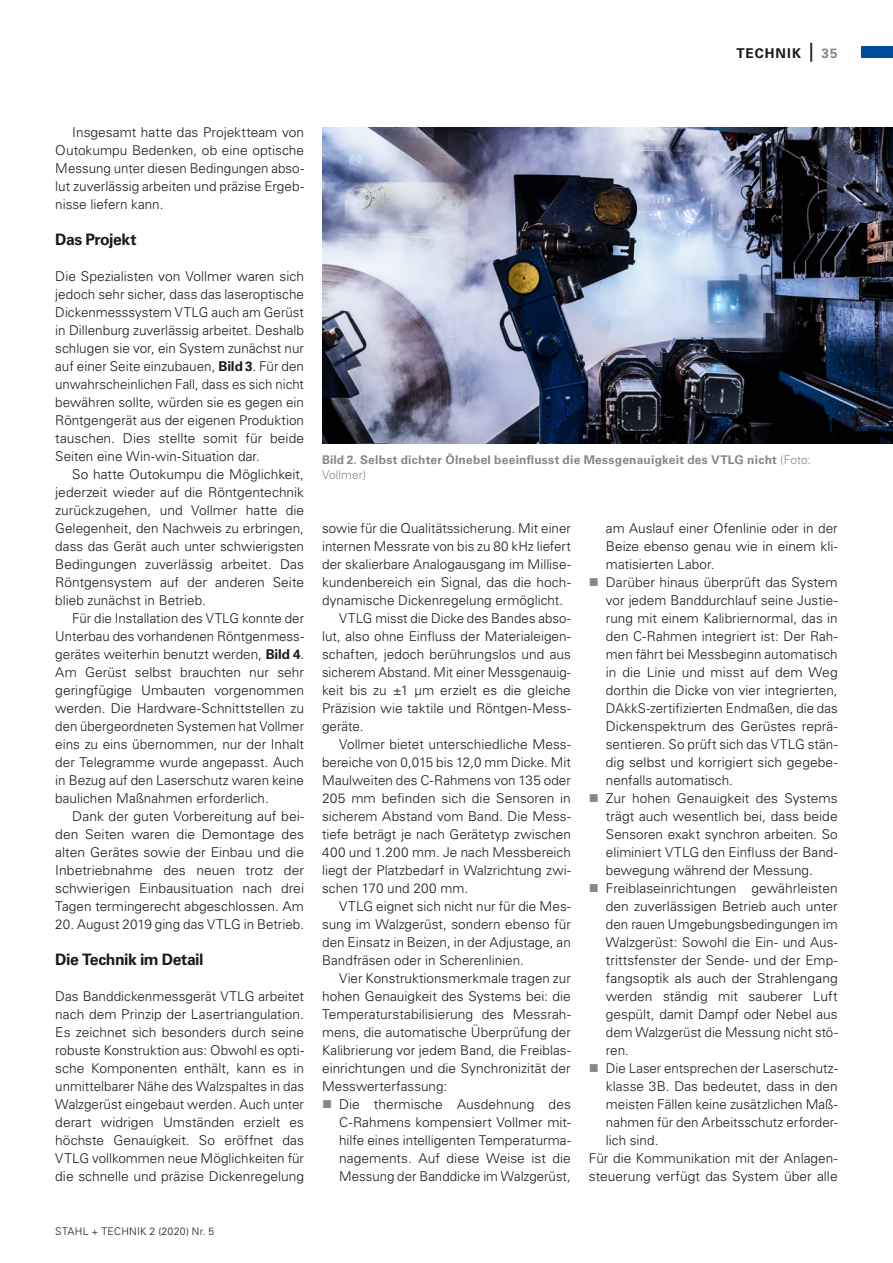
<style>
.page{position:relative;width:893px;height:1263px;background:#fff}
.page>*{position:absolute;margin:0;border:0;box-sizing:border-box;transform-origin:0 0}
.Zwischenzeile{font:700 15.75px "Univers LT Std";letter-spacing:-.03em;color:#1a1a18}
.Fließtext{font:300 13.5px/18px "Univers LT Std";color:#1a1a18;text-align:justify}
.Fließtext_mit_Einzug{font:300 13.5px/18px "Univers LT Std";color:#1a1a18;text-align:justify}
.t1{font:700 13.5px "Univers LT Std";letter-spacing:.08em;color:#1a1a18}
.Bildunterschrift{font:700 12px/15px "Univers LT Std";letter-spacing:.02em;color:#878786}
.t2{font:300 10.5px "Univers LT Std";letter-spacing:.025em;color:#1a1a18}
.s1{font-size:18.9px}
.s2{color:#878786}
.s3{font-weight:700}
.s4{font-weight:300}
</style>
<div class="page">
<div style="left:861px;top:47px;width:32px;height:11px;background:#004e9e"></div>
<img style="left:322px;top:127px;width:571px;height:316px">
<p class="t1" style="left:736px;top:45px;width:103px">TECHNIK <span class="s1">|</span> <span class="s2">35</span></p>
<p class="Fließtext_mit_Einzug" style="left:55px;top:124px;width:250px;text-indent:17px">Insgesamt hatte das Projektteam von Outokumpu Bedenken, ob eine optische Messung unter diesen Bedingungen abso&shy;lut zuverlässig arbeiten und präzise Ergeb&shy;nisse liefern kann.</p>
<p class="Zwischenzeile" style="left:55px;top:231px;width:83px">Das Projekt</p>
<p class="Fließtext" style="left:55px;top:268px;width:250px">Die Spezialisten von Vollmer waren sich jedoch sehr sicher, dass das laseroptische Dickenmesssystem VTLG auch am Gerüst in Dillenburg zuverlässig arbeitet. Deshalb schlugen sie vor, ein System zunächst nur auf einer Seite einzubauen, <span class="s3">Bild 3</span>. Für den unwahrscheinlichen Fall, dass es sich nicht bewähren sollte, würden sie es gegen ein Röntgengerät aus der eigenen Produktion tauschen. Dies stellte somit für beide Seiten eine Win-win-Situation dar.</p>
<p class="Fließtext_mit_Einzug" style="left:55px;top:466px;width:250px;text-indent:17px">So hatte Outokumpu die Möglichkeit, jederzeit wieder auf die Röntgentechnik zurückzugehen, und Vollmer hatte die Gelegenheit, den Nachweis zu erbringen, dass das Gerät auch unter schwierigsten Bedingungen zuverlässig arbeitet. Das Röntgensystem auf der anderen Seite blieb zunächst in Betrieb.</p>
<p class="Fließtext_mit_Einzug" style="left:55px;top:610px;width:250px;text-indent:17px">Für die Installation des VTLG konnte der Unterbau des vorhandenen Röntgenmess&shy;gerätes weiterhin benutzt werden, <span class="s3">Bild 4</span>.<br>Am Gerüst selbst brauchten nur sehr geringfügige Umbauten vorgenommen werden. Die Hardware-Schnittstellen zu den übergeordneten Systemen hat Vollmer eins zu eins übernommen, nur der Inhalt der Telegramme wurde angepasst. Auch in Bezug auf den Laserschutz waren keine baulichen Maßnahmen erforderlich.</p>
<p class="Fließtext_mit_Einzug" style="left:55px;top:808px;width:250px;text-indent:17px">Dank der guten Vorbereitung auf bei&shy;den Seiten waren die Demontage des alten Gerätes sowie der Einbau und die Inbetriebnahme des neuen trotz der schwierigen Einbausituation nach drei Tagen termingerecht abgeschlossen. Am</p>
<p class="Fließtext_mit_Einzug" style="left:55px;top:916px;width:250px">20. August 2019 ging das VTLG in Betrieb.</p>
<p class="Zwischenzeile" style="left:55px;top:951px;width:150px">Die Technik im Detail</p>
<p class="Fließtext" style="left:55px;top:988px;width:250px">Das Banddickenmessgerät VTLG arbeitet nach dem Prinzip der Lasertriangulation.<br>Es zeichnet sich besonders durch seine robuste Konstruktion aus: Obwohl es opti&shy;sche Komponenten enthält, kann es in unmittelbarer Nähe des Walzspaltes in das Walzgerüst eingebaut werden. Auch unter derart widrigen Umständen erzielt es höchste Genauigkeit. So eröffnet das VTLG vollkommen neue Möglichkeiten für die schnelle und präzise Dickenregelung</p>
<p class="t2" style="left:55px;top:1225px;width:161px">STAHL + TECHNIK 2 (2020) Nr. 5</p>
<p class="Bildunterschrift" style="left:322px;top:452px;width:490px">Bild 2. Selbst dichter Ölnebel beeinflusst die Messgenauigkeit des VTLG nicht <span class="s4">(Foto:<br>Vollmer)</span></p>
<p class="Fließtext" style="left:322px;top:520px;width:250px">sowie für die Qualitätssicherung. Mit einer internen Messrate von bis zu 80 kHz liefert der skalierbare Analogausgang im Millise&shy;kundenbereich ein Signal, das die hoch&shy;dynamische Dickenregelung ermöglicht.</p>
<p class="Fließtext_mit_Einzug" style="left:322px;top:610px;width:250px;text-indent:17px">VTLG misst die Dicke des Bandes abso&shy;lut, also ohne Einfluss der Materialeigen&shy;schaften, jedoch berührungslos und aus sicherem Abstand. Mit einer Messgenauig&shy;keit bis zu ±1 μm erzielt es die gleiche Präzision wie taktile und Röntgen-Mess&shy;geräte.</p>
<p class="Fließtext_mit_Einzug" style="left:322px;top:736px;width:250px;text-indent:17px">Vollmer bietet unterschiedliche Mess&shy;bereiche von 0,015 bis 12,0 mm Dicke. Mit Maulweiten des C-Rahmens von 135 oder 205 mm befinden sich die Sensoren in sicherem Abstand vom Band. Die Mess&shy;tiefe beträgt je nach Gerätetyp zwischen 400 und 1.200 mm. Je nach Messbereich liegt der Platzbedarf in Walzrichtung zwi&shy;schen 170 und 200 mm.</p>
<p class="Fließtext_mit_Einzug" style="left:322px;top:898px;width:250px;text-indent:17px">VTLG eignet sich nicht nur für die Mes&shy;sung im Walzgerüst, sondern ebenso für den Einsatz in Beizen, in der Adjustage, an Bandfräsen oder in Scherenlinien.</p>
<p class="Fließtext_mit_Einzug" style="left:322px;top:970px;width:250px;text-indent:17px">Vier Konstruktionsmerkmale tragen zur hohen Genauigkeit des Systems bei: die Temperaturstabilisierung des Messrah&shy;mens, die automatische Überprüfung der Kalibrierung vor jedem Band, die Freiblas&shy;einrichtungen und die Synchronizität der Messwerterfassung:</p>
<p class="Fließtext" style="left:339px;top:1096px;width:233px">Die thermische Ausdehnung des C-Rahmens kompensiert Vollmer mit&shy;hilfe eines intelligenten Temperaturma&shy;nagements. Auf diese Weise ist die Messung der Banddicke im Walzgerüst,</p>
<p class="Fließtext" style="left:606px;top:520px;width:233px">am Auslauf einer Ofenlinie oder in der Beize ebenso genau wie in einem kli&shy;matisierten Labor.</p>
<p class="Fließtext" style="left:606px;top:574px;width:233px">Darüber hinaus überprüft das System vor jedem Banddurchlauf seine Justie&shy;rung mit einem Kalibriernormal, das in den C-Rahmen integriert ist: Der Rah&shy;men fährt bei Messbeginn automatisch in die Linie und misst auf dem Weg dorthin die Dicke von vier integrierten, DAkkS-zertifizierten Endmaßen, die das Dickenspektrum des Gerüstes reprä&shy;sentieren. So prüft sich das VTLG stän&shy;dig selbst und korrigiert sich gegebe&shy;nenfalls automatisch.</p>
<p class="Fließtext" style="left:606px;top:790px;width:233px">Zur hohen Genauigkeit des Systems trägt auch wesentlich bei, dass beide Sensoren exakt synchron arbeiten. So eliminiert VTLG den Einfluss der Band&shy;bewegung während der Messung.</p>
<p class="Fließtext" style="left:606px;top:880px;width:233px">Freiblaseinrichtungen gewährleisten den zuverlässigen Betrieb auch unter den rauen Umgebungsbedingungen im Walzgerüst: Sowohl die Ein- und Aus&shy;trittsfenster der Sende- und der Emp&shy;fangsoptik als auch der Strahlengang werden ständig mit sauberer Luft gespült, damit Dampf oder Nebel aus dem Walzgerüst die Messung nicht stö&shy;ren.</p>
<p class="Fließtext" style="left:606px;top:1060px;width:233px">Die Laser entsprechen der Laserschutz&shy;klasse 3B. Das bedeutet, dass in den meisten Fällen keine zusätzlichen Maß&shy;nahmen für den Arbeitsschutz erforder&shy;lich sind.</p>
<p class="Fließtext" style="left:589px;top:1150px;width:250px">Für die Kommunikation mit der Anlagen&shy;steuerung verfügt das System über alle</p>
</div>
